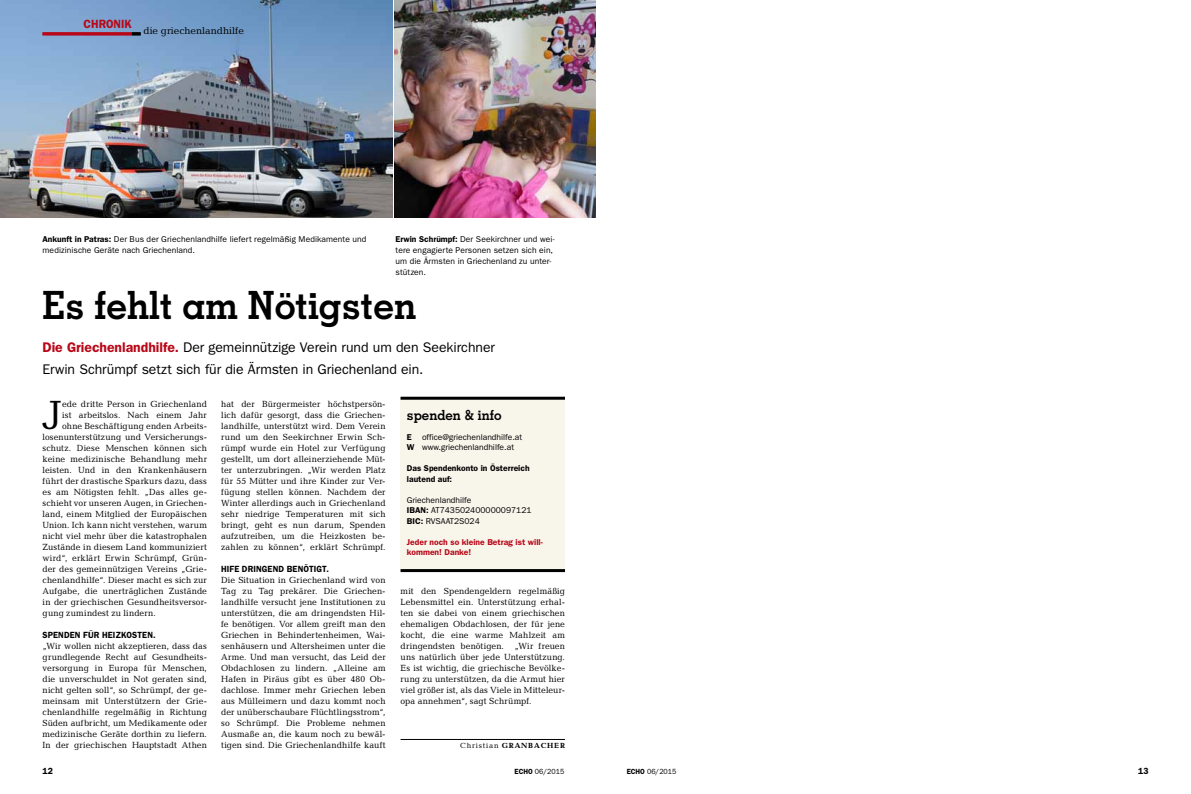
<style>
.page{position:relative;width:1191px;height:794px;background:#fff}
.page>*{position:absolute;margin:0;border:0;box-sizing:border-box;transform-origin:0 0}
.t1{font:41.3px "Candida Std";color:#000;scale:.95 1}
.t2{font:700 39px "Geometric Slab 703 BT";color:#000;scale:.95 1}
.t3{font:14px/22px "ITC Franklin Gothic Std";letter-spacing:-.005em;color:#000}
.t4{font:700 14px "Geometric Slab 703 BT";color:#000;scale:.95 1}
.t5{font:600 12px "ITC Franklin Gothic Std";color:#b80718;scale:.95 1}
.t6{font:10px "Candida Std";color:#000}
.t7{font:9px/11px "Candida Std";letter-spacing:.015em;color:#000;text-align:justify;scale:.95 1}
.t8{font:600 9px "ITC Franklin Gothic Std";letter-spacing:.015em;color:#000;scale:.95 1}
.t9{font:8.5px/11px "ITC Franklin Gothic Std";letter-spacing:.005em;color:#000}
.t10{font:600 8.5px/10.5px "ITC Franklin Gothic Std";color:#b80718}
.t11{font:600 8.5px/10.5px "ITC Franklin Gothic Std";color:#000}
.t12{font:7.5px "ITC Franklin Gothic Std";color:#000;scale:.95 1}
.t13{font:700 7.5px "Candida Std";letter-spacing:.1em;color:#000}
.s1{font-weight:600}
.s2{font-weight:600;color:#b80718}
.s3{font-weight:400}
</style>
<div class="page">
<div style="left:400px;top:398px;width:165px;height:173px;background:#f8f5eb"></div>
<hr style="left:400px;top:569px;width:165px;height:3px;background:#000">
<hr style="left:400px;top:397px;width:165px;height:3px;background:#000">
<hr style="left:400px;top:739px;width:165px;height:1px;background:#000">
<img style="left:0;top:0;width:392px;height:217px">
<img style="left:394px;top:0;width:201px;height:217px">
<hr style="left:43px;top:32px;width:89px;height:3px;background:#b80718">
<svg style="left:132px;top:32px;width:9px;height:3px"></svg>
<h3 class="t5" style="left:84px;top:17px;width:9px">chronik</h3>
<p class="t6" style="left:144px;top:25px;width:102px">die griechenlandhilfe</p>
<p class="t9" style="left:43px;top:234px;width:325px"><span class="s1">Ankunft in Patras:</span> Der Bus der Griechenlandhilfe liefert regelmäßig Medikamente und medizinische Geräte nach Griechenland.</p>
<p class="t9" style="left:395px;top:234px;width:160px"><span class="s1">Erwin Schrümpf:</span> Der Seekirchner und wei&shy;tere engagierte Personen setzen sich ein, um die Ärmsten in Griechenland zu unter&shy;stützen.</p>
<h2 class="t2" style="left:42px;top:281px;width:395px">Es fehlt am Nötigsten</h2>
<h3 class="t3" style="left:42px;top:336px;width:454px"><span class="s2">Die Griechenlandhilfe.</span> Der gemeinnützige Verein rund um den Seekirchner<br>Erwin Schrümpf setzt sich für die Ärmsten in Griechenland ein.</h3>
<h1 class="t1" style="left:43px;top:391px;width:22px">J</h1>
<p class="t7" style="left:62px;top:398px;width:154px">ede dritte Person in Griechenland</p>
<p class="t7" style="left:221px;top:398px;width:175px">hat der Bürgermeister höchstpersön&shy;lich dafür gesorgt, dass die Griechen&shy;landhilfe, unterstützt wird. Dem Verein rund um den Seekirchner Erwin Sch&shy;rümpf wurde ein Hotel zur Verfügung gestellt, um dort alleinerziehende Müt&shy;ter unterzubringen. „Wir werden Platz für 55 Mütter und ihre Kinder zur Ver&shy;fügung stellen können. Nachdem der Winter allerdings auch in Griechenland sehr niedrige Temperaturen mit sich bringt, geht es nun darum, Spenden aufzutreiben, um die Heizkosten be&shy;zahlen zu können“, erklärt Schrümpf.</p>
<p class="t8" style="left:221px;top:563px;width:115px">HIFE DRINGEND BENÖTIGT.</p>
<p class="t7" style="left:221px;top:574px;width:175px">Die Situation in Griechenland wird von Tag zu Tag prekärer. Die Griechen&shy;landhilfe versucht jene Institutionen zu unterstützen, die am dringendsten Hil&shy;fe benötigen. Vor allem greift man den Griechen in Behindertenheimen, Wai&shy;senhäusern und Altersheimen unter die Arme. Und man versucht, das Leid der Obdachlosen zu lindern. „Alleine am Hafen in Piräus gibt es über 480 Ob&shy;dachlose. Immer mehr Griechen leben aus Mülleimern und dazu kommt noch der unüberschaubare Flüchtlingsstrom“, so Schrümpf. Die Probleme nehmen Ausmaße an, die kaum noch zu bewäl&shy;tigen sind. Die Griechenlandhilfe kauft</p>
<h3 class="t4" style="left:407px;top:407px;width:101px">spenden &amp; info</h3>
<p class="t9" style="left:407px;top:432px;width:117px;line-height:10.5px"><span class="s1">E</span> office@griechenlandhilfe.at<br><span class="s1">W</span> www.griechenlandhilfe.at</p>
<p class="t11" style="left:407px;top:463px;width:124px">Das Spendenkonto in Österreich lautend auf:</p>
<p class="t9" style="left:407px;top:495px;width:126px;line-height:10.5px">Griechenlandhilfe<br><span class="s1">IBAN:</span> AT743502400000097121<br><span class="s1">BIC:</span> RVSAAT2S024</p>
<p class="t10" style="left:407px;top:537px;width:137px">Jeder noch so kleine Betrag ist will&shy;kommen! Danke!</p>
<p class="t7" style="left:62px;top:409px;width:154px">ist arbeitslos. Nach einem Jahr</p>
<p class="t7" style="left:62px;top:420px;width:154px">ohne Beschäftigung enden Arbeits-</p>
<p class="t7" style="left:43px;top:431px;width:175px">losenunterstützung und Versicherungs-</p>
<p class="t7" style="left:43px;top:442px;width:175px">schutz. Diese Menschen können sich</p>
<p class="t7" style="left:43px;top:453px;width:175px">keine medizinische Behandlung mehr</p>
<p class="t7" style="left:43px;top:464px;width:175px">leisten. Und in den Krankenhäusern</p>
<p class="t7" style="left:43px;top:475px;width:175px">führt der drastische Sparkurs dazu, dass</p>
<p class="t7" style="left:43px;top:486px;width:175px">es am Nötigsten fehlt. „Das alles ge-</p>
<p class="t7" style="left:43px;top:497px;width:175px">schieht vor unseren Augen, in Griechen-</p>
<p class="t7" style="left:43px;top:508px;width:175px">land, einem Mitglied der Europäischen</p>
<p class="t7" style="left:43px;top:519px;width:175px">Union. Ich kann nicht verstehen, warum</p>
<p class="t7" style="left:43px;top:530px;width:175px">nicht viel mehr über die katastrophalen</p>
<p class="t7" style="left:43px;top:541px;width:175px">Zustände in diesem Land kommuniziert</p>
<p class="t7" style="left:43px;top:552px;width:175px">wird“, erklärt Erwin Schrümpf, Grün-</p>
<p class="t7" style="left:43px;top:563px;width:175px">der des gemeinnützigen Vereins „Grie-</p>
<p class="t7" style="left:43px;top:574px;width:175px">chenlandhilfe“. Dieser macht es sich zur</p>
<p class="t7" style="left:43px;top:585px;width:175px">Aufgabe, die unerträglichen Zustände</p>
<p class="t7" style="left:43px;top:596px;width:175px">in der griechischen Gesundheitsversor-</p>
<p class="t7" style="left:43px;top:607px;width:121px">gung zumindest zu lindern.</p>
<p class="t8" style="left:43px;top:629px;width:121px">SPENDEN FÜR HEIZKOSTEN.</p>
<p class="t7" style="left:43px;top:640px;width:175px">„Wir wollen nicht akzeptieren, dass das grundlegende Recht auf Gesundheits&shy;versorgung in Europa für Menschen, die unverschuldet in Not geraten sind, nicht gelten soll“, so Schrümpf, der ge&shy;meinsam mit Unterstützern der Grie&shy;chenlandhilfe regelmäßig in Richtung Süden aufbricht, um Medikamente oder medizinische Geräte dorthin zu liefern.<br>In der griechischen Hauptstadt Athen</p>
<p class="t7" style="left:400px;top:585px;width:175px">mit den Spendengeldern regelmäßig Lebensmittel ein. Unterstützung erhal&shy;ten sie dabei von einem griechischen ehemaligen Obdachlosen, der für jene kocht, die eine warme Mahlzeit am dringendsten benötigen. „Wir freuen uns natürlich über jede Unterstützung.<br>Es ist wichtig, die griechische Bevölke&shy;rung zu unterstützen, da die Armut hier viel größer ist, als das Viele in Mitteleur&shy;opa annehmen“, sagt Schrümpf.</p>
<p class="t13" style="left:460px;top:741px;width:106px"><span class="s3">Christian</span> GRANBACHER</p>
<p class="t8" style="left:43px;top:765px;width:12px">12</p>
<p class="t12" style="left:514px;top:766px;width:54px"><span class="s1">ECHO</span> 06/2015</p>
<p class="t12" style="left:626px;top:766px;width:54px"><span class="s1">ECHO</span> 06/2015</p>
<p class="t8" style="left:1138px;top:765px;width:12px">13</p>
</div>
